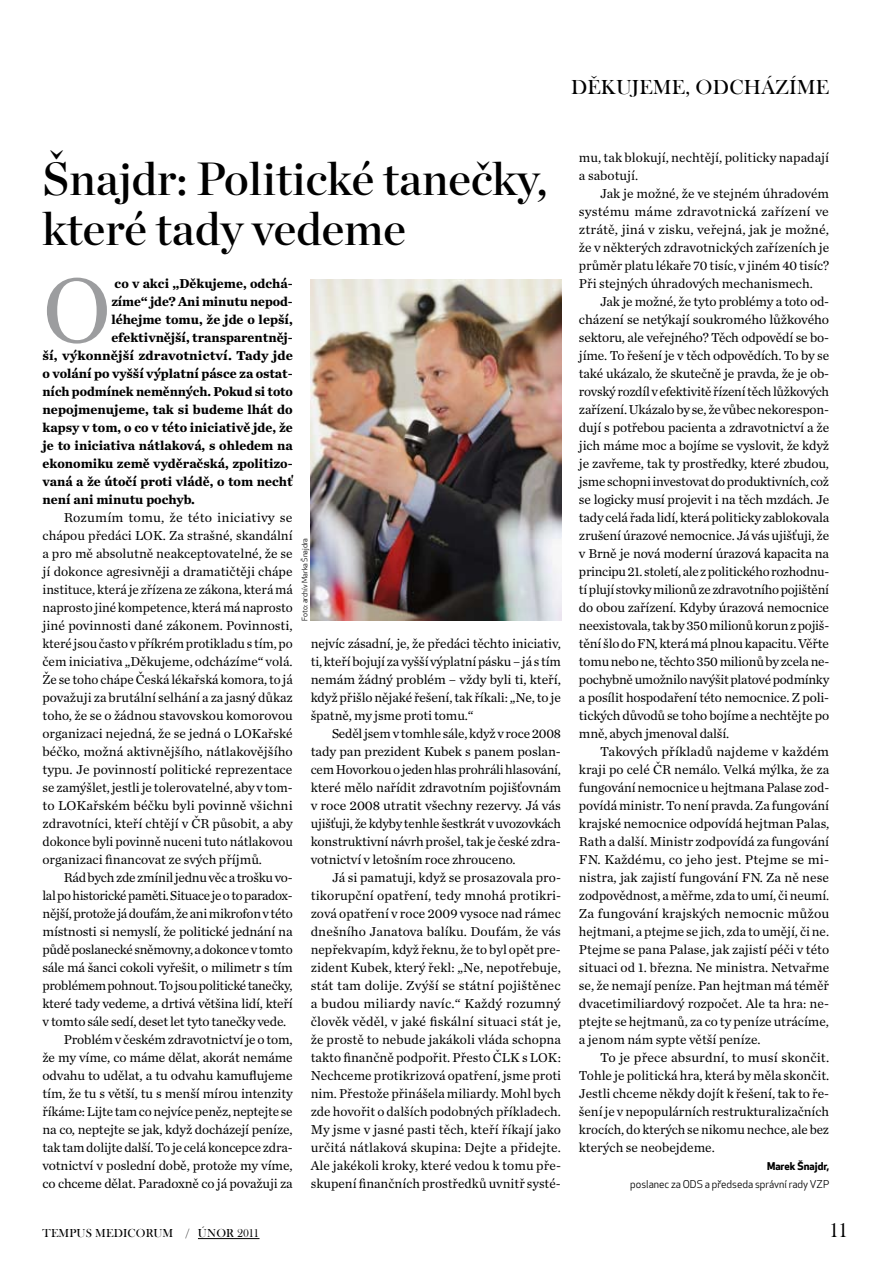
<style>
.page{position:relative;width:893px;height:1263px;background:#fff}
.page>*{position:absolute;margin:0;border:0;box-sizing:border-box;transform-origin:0 0}
.t1{font:95.55px "Chronicle Text G1";color:#9c9d9f}
.t2{font:46.5px/49.5px "Chronicle Display Semi";color:#000}
.t3{font:21px "Baskerville Old Face DOT";letter-spacing:.015em;color:#000}
.t4{font:13.5px/18px "Chronicle Text G1";letter-spacing:-.01em;color:#000;text-align:justify}
.t5{font:700 13.5px "Chronicle Text G1";color:#000}
.t6{font:12px "Baskerville Old Face DOT";letter-spacing:.015em;color:#000}
.t7{font:10.5px "Apex New";color:#000}
.t8{font:700 10.5px "Apex New";color:#000}
.t9{font:7.5px "Apex New";color:#000}
</style>
<div class="page">
<hr style="left:198px;top:1238px;width:61px;height:1px;background:#000">
<img style="left:310px;top:280px;width:251px;height:340px">
<h3 class="t3" style="left:571px;top:75px;width:260px">DĚKUJEME, ODCHÁZÍME</h3>
<h2 class="t2" style="left:43px;top:151px;width:506px">Šnajdr: Politické tanečky, které tady vedeme</h2>
<h1 class="t1" style="left:43px;top:238px;width:70px">O</h1>
<p class="t5" style="left:115px;top:273px;width:180px">co v akci „Děkujeme, odchá-</p>
<p class="t5" style="left:111px;top:291px;width:183px">zíme“ jde? Ani minutu nepod-</p>
<p class="t5" style="left:111px;top:309px;width:183px">léhejme tomu, že jde o lepší,</p>
<p class="t5" style="left:111px;top:327px;width:183px">efektivnější, transparentněj-</p>
<p class="t5" style="left:43px;top:345px;width:252px">ší, výkonnější zdravotnictví. Tady jde</p>
<p class="t5" style="left:43px;top:363px;width:252px">o volání po vyšší výplatní pásce za ostat-</p>
<p class="t5" style="left:43px;top:381px;width:252px">ních podmínek neměnných. Pokud si toto</p>
<p class="t5" style="left:43px;top:399px;width:252px">nepojmenujeme, tak si budeme lhát do</p>
<p class="t5" style="left:43px;top:417px;width:252px">kapsy v tom, o co v této iniciativě jde, že</p>
<p class="t5" style="left:43px;top:435px;width:252px">je to iniciativa nátlaková, s ohledem na</p>
<p class="t5" style="left:43px;top:453px;width:252px">ekonomiku země vyděračská, zpolitizo-</p>
<p class="t5" style="left:43px;top:471px;width:252px">vaná a že útočí proti vládě, o tom nechť</p>
<p class="t5" style="left:43px;top:489px;width:154px">není ani minutu pochyb.</p>
<p class="t4" style="left:43px;top:508px;width:252px;text-indent:21px">Rozumím tomu, že této iniciativy se chápou předáci LOK. Za strašné, skandální a pro mě absolutně neakceptovatelné, že se jí dokonce agresivněji a dramatičtěji chápe instituce, která je zřízena ze zákona, která má naprosto jiné kompetence, která má naprosto jiné povinnosti dané zákonem. Povinnosti, které jsou často vpříkrém protikladu s tím, po čem iniciativa „Děkujeme, odcházíme“ volá.<br>Že se toho chápe Česká lékařská komora, to já považuji za brutální selhání a za jasný důkaz toho, že se o žádnou stavovskou komorovou organizaci nejedná, že se jedná o LOKařské béčko, možná aktivnějšího, nátlakovějšího typu. Je povinností politické reprezentace se zamýšlet, jestli je tolerovatelné, aby v tom&shy;to LOKařském béčku byli povinně všichni zdravotníci, kteří chtějí v ČR působit, a aby dokonce byli povinně nuceni tuto nátlakovou organizaci financovat ze svých příjmů.</p>
<p class="t4" style="left:64px;top:868px;width:230px">Rád bych zde zmínil jednu věc atrošku vo-</p>
<p class="t4" style="left:43px;top:886px;width:252px">lal po historické paměti. Situace je oto paradox-</p>
<p class="t4" style="left:43px;top:904px;width:252px">nější, protože já doufám, že ani mikrofon vtéto</p>
<p class="t4" style="left:43px;top:922px;width:252px">místnosti si nemyslí, že politické jednání na</p>
<p class="t4" style="left:43px;top:940px;width:252px">půdě poslanecké sněmovny, adokonce vtomto</p>
<p class="t4" style="left:43px;top:958px;width:252px">sále má šanci cokoli vyřešit, o milimetr s tím</p>
<p class="t4" style="left:43px;top:976px;width:252px">problémem pohnout. To jsou politické tanečky,</p>
<p class="t4" style="left:43px;top:994px;width:252px">které tady vedeme, a drtivá většina lidí, kteří</p>
<p class="t4" style="left:43px;top:1012px;width:245px">v tomto sále sedí, deset let tyto tanečky vede.</p>
<p class="t4" style="left:64px;top:1030px;width:230px">Problém v českém zdravotnictví je o tom,</p>
<p class="t4" style="left:43px;top:1048px;width:252px">že my víme, co máme dělat, akorát nemáme</p>
<p class="t4" style="left:43px;top:1066px;width:252px">odvahu to udělat, a tu odvahu kamuflujeme</p>
<p class="t4" style="left:43px;top:1084px;width:252px">tím, že tu s větší, tu s menší mírou intenzity</p>
<p class="t4" style="left:43px;top:1102px;width:252px">říkáme: Lijte tam co nejvíce peněz, neptejte se</p>
<p class="t4" style="left:43px;top:1120px;width:252px">na co, neptejte se jak, když docházejí peníze,</p>
<p class="t4" style="left:43px;top:1138px;width:252px">tak tam dolijte další. To je celá koncepce zdra-</p>
<p class="t4" style="left:43px;top:1156px;width:252px">votnictví v poslední době, protože my víme,</p>
<p class="t4" style="left:43px;top:1174px;width:252px">co chceme dělat. Paradoxně co já považuji za</p>
<p class="t9" style="left:300px;top:621px;width:85px;rotate:-90deg">Foto: archív Marka Šnajdra</p>
<p class="t4" style="left:311px;top:634px;width:252px">nejvíc zásadní, je, že předáci těchto iniciativ, ti, kteří bojují za vyšší výplatní pásku – já s tím nemám žádný problém – vždy byli ti, kteří, když přišlo nějaké řešení, tak říkali: „Ne, to je špatně, my jsme proti tomu.“</p>
<p class="t4" style="left:311px;top:724px;width:252px;text-indent:21px">Seděl jsem v tomhle sále, když v roce 2008 tady pan prezident Kubek s panem poslan&shy;cem Hovorkou ojeden hlas prohráli hlasování, které mělo nařídit zdravotním pojišťovnám v roce 2008 utratit všechny rezervy. Já vás ujišťuji, že kdyby tenhle šestkrát vuvozovkách konstruktivní návrh prošel, tak je české zdra&shy;votnictví v letošním roce zhrouceno.</p>
<p class="t4" style="left:311px;top:868px;width:252px;text-indent:21px">Já si pamatuji, když se prosazovala pro&shy;tikorupční opatření, tedy mnohá protikri&shy;zová opatření v roce 2009 vysoce nad rámec dnešního Janatova balíku. Doufám, že vás nepřekvapím, když řeknu, že to byl opět pre&shy;zident Kubek, který řekl: „Ne, nepotřebuje, stát tam dolije. Zvýší se státní pojištěnec a budou miliardy navíc.“ Každý rozumný člověk věděl, v jaké fiskální situaci stát je, že prostě to nebude jakákoli vláda schopna takto finančně podpořit. Přesto ČLK s LOK:<br>Nechceme protikrizová opatření, jsme proti nim. Přestože přinášela miliardy. Mohl bych zde hovořit o dalších podobných příkladech.<br>My jsme v jasné pasti těch, kteří říkají jako určitá nátlaková skupina: Dejte a přidejte.<br>Ale jakékoli kroky, které vedou k tomu pře&shy;skupení finančních prostředků uvnitř systé-</p>
<p class="t4" style="left:579px;top:148px;width:252px">mu, tak blokují, nechtějí, politicky napadají a sabotují.</p>
<p class="t4" style="left:579px;top:184px;width:252px;text-indent:21px">Jak je možné, že ve stejném úhradovém systému máme zdravotnická zařízení ve ztrátě, jiná v zisku, veřejná, jak je možné, že v některých zdravotnických zařízeních je průměr platu lékaře 70 tisíc, v jiném 40 tisíc?<br>Při stejných úhradových mechanismech.</p>
<p class="t4" style="left:579px;top:292px;width:252px;text-indent:21px">Jak je možné, že tyto problémy a toto od&shy;cházení se netýkají soukromého lůžkového sektoru, ale veřejného? Těch odpovědí se bo&shy;jíme. To řešení je v těch odpovědích. To by se také ukázalo, že skutečně je pravda, že je ob&shy;rovský rozdíl vefektivitě řízení těch lůžkových zařízení. Ukázalo by se, že vůbec nekorespon&shy;dují s potřebou pacienta a zdravotnictví a že jich máme moc a bojíme se vyslovit, že když je zavřeme, tak ty prostředky, které zbudou, jsme schopni investovat do produktivních, což se logicky musí projevit i na těch mzdách. Je tady celá řada lidí, která politicky zablokovala zrušení úrazové nemocnice. Já vás ujišťuji, že v Brně je nová moderní úrazová kapacita na principu 21. století, ale zpolitického rozhodnu&shy;tí plují stovky milionů ze zdravotního pojištění do obou zařízení. Kdyby úrazová nemocnice neexistovala, tak by 350 milionů korun zpojiš&shy;tění šlo do FN, která má plnou kapacitu. Věřte tomu nebo ne, těchto 350 milionů by zcela ne&shy;pochybně umožnilo navýšit platové podmínky a posílit hospodaření této nemocnice. Z poli&shy;tických důvodů se toho bojíme a nechtějte po mně, abych jmenoval další.</p>
<p class="t4" style="left:579px;top:742px;width:252px;text-indent:21px">Takových příkladů najdeme v každém kraji po celé ČR nemálo. Velká mýlka, že za fungování nemocnice u hejtmana Palase zod&shy;povídá ministr. To není pravda. Za fungování krajské nemocnice odpovídá hejtman Palas, Rath a další. Ministr zodpovídá za fungování FN. Každému, co jeho jest. Ptejme se mi&shy;nistra, jak zajistí fungování FN. Za ně nese zodpovědnost, aměřme, zda to umí, či neumí.<br>Za fungování krajských nemocnic můžou hejtmani, a ptejme se jich, zda to umějí, či ne.<br>Ptejme se pana Palase, jak zajistí péči v této situaci od 1. března. Ne ministra. Netvařme se, že nemají peníze. Pan hejtman má téměř dvacetimiliardový rozpočet. Ale ta hra: ne&shy;ptejte se hejtmanů, za co ty peníze utrácíme, a jenom nám sypte větší peníze.</p>
<p class="t4" style="left:579px;top:1048px;width:252px;text-indent:21px">To je přece absurdní, to musí skončit.<br>Tohle je politická hra, která by měla skončit.<br>Jestli chceme někdy dojít k řešení, tak to ře&shy;šení je v nepopulárních restrukturalizačních krocích, do kterých se nikomu nechce, ale bez kterých se neobejdeme.</p>
<p class="t8" style="left:767px;top:1159px;width:64px">Marek Šnajdr,</p>
<p class="t7" style="left:630px;top:1178px;width:201px">poslanec za ODS a předseda správní rady VZP</p>
<p class="t6" style="left:43px;top:1227px;width:218px">TEMPUS MEDICORUM / ÚNOR 2011</p>
<h3 class="t3" style="left:829px;top:1219px;width:21px">11</h3>
</div>
